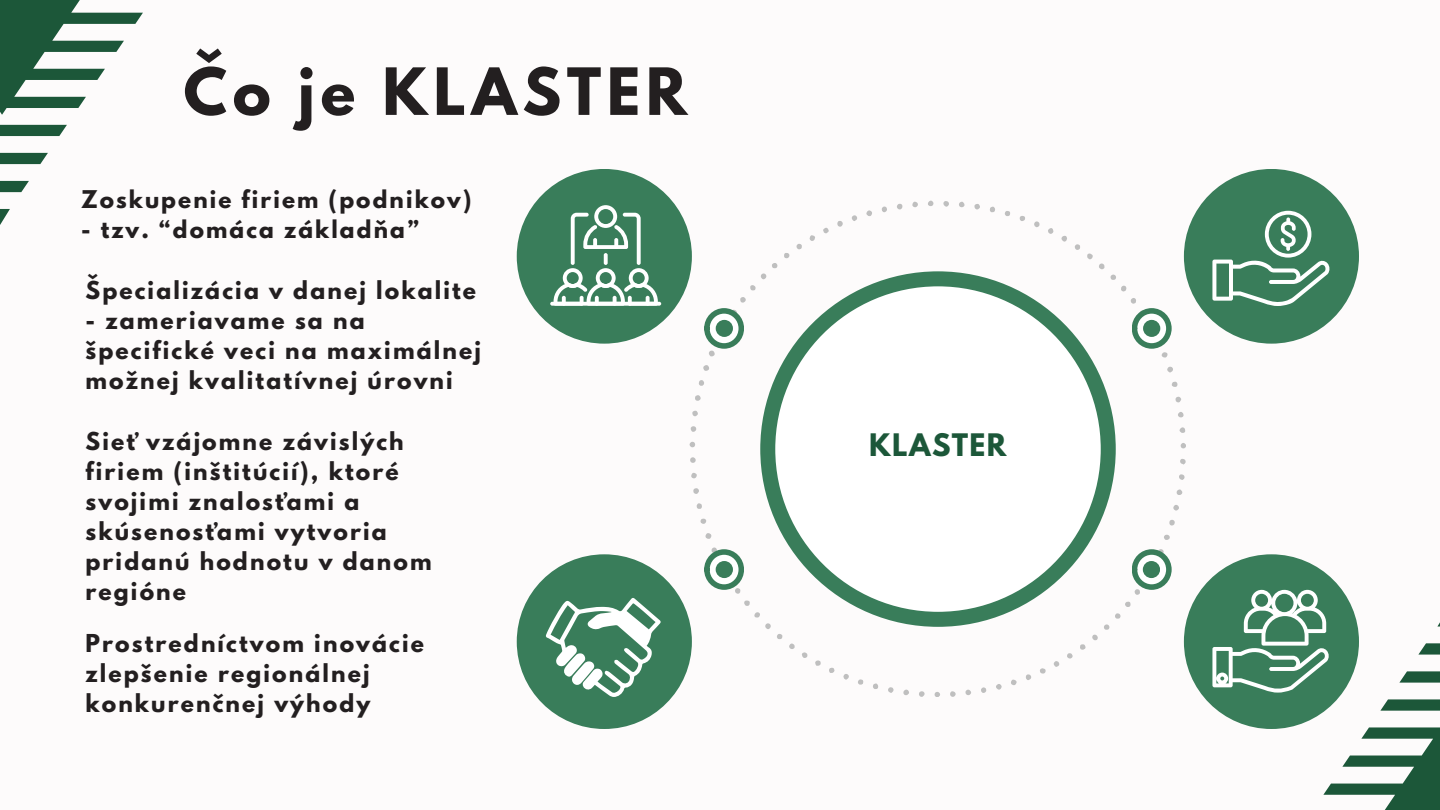
<style>
.page{position:relative;width:1440px;height:810px;background:#fdfbfb}
.page>*{position:absolute;margin:0;border:0;box-sizing:border-box;transform-origin:0 0}
.t1{font:700 57.7px "League Spartan";letter-spacing:.1em;color:#231f20}
.t2{font:700 27.5px "League Spartan";letter-spacing:.05em;color:#1c5739}
.t3{font:700 21.9px/30px "League Spartan";letter-spacing:.1em;color:#231f20}
.t4{font:700 21.6px "League Spartan";letter-spacing:.1em;color:#231f20}
</style>
<div class="page">
<svg style="left:765px;top:627px;width:345px;height:70px"></svg>
<div style="left:1184px;top:169px;width:175px;height:175px;background:#397d5a;border-radius:50%"></div>
<svg style="left:1132px;top:308px;width:40px;height:41px"></svg>
<div style="left:1184px;top:554px;width:175px;height:175px;background:#397d5a;border-radius:50%"></div>
<svg style="left:1132px;top:549px;width:40px;height:41px"></svg>
<div style="left:1143px;top:561px;width:17px;height:17px;background:#397d5a;border-radius:50%"></div>
<div style="left:517px;top:554px;width:175px;height:175px;background:#397d5a;border-radius:50%"></div>
<svg style="left:704px;top:549px;width:40px;height:41px"></svg>
<div style="left:716px;top:561px;width:17px;height:17px;background:#397d5a;border-radius:50%"></div>
<div style="left:517px;top:169px;width:175px;height:175px;background:#397d5a;border-radius:50%"></div>
<svg style="left:704px;top:308px;width:40px;height:41px"></svg>
<div style="left:1143px;top:320px;width:17px;height:17px;background:#397d5a;border-radius:50%"></div>
<div style="left:716px;top:320px;width:17px;height:17px;background:#397d5a;border-radius:50%"></div>
<svg style="left:1212px;top:590px;width:117px;height:103px"></svg>
<svg style="left:1212px;top:211px;width:118px;height:95px"></svg>
<svg style="left:554px;top:205px;width:104px;height:97px"></svg>
<svg style="left:550px;top:302px;width:111px;height:4px"></svg>
<svg style="left:545px;top:598px;width:116px;height:99px"></svg>
<svg style="left:760px;top:271px;width:356px;height:356px"></svg>
<svg style="left:1285px;top:721px;width:155px;height:89px"></svg>
<svg style="left:1399px;top:671px;width:41px;height:12px"></svg>
<svg style="left:1418px;top:643px;width:22px;height:12px"></svg>
<svg style="left:1380px;top:699px;width:60px;height:12px"></svg>
<svg style="left:0;top:0;width:143px;height:115px"></svg>
<svg style="left:0;top:153px;width:48px;height:11px"></svg>
<svg style="left:0;top:181px;width:29px;height:11px"></svg>
<svg style="left:0;top:125px;width:67px;height:11px"></svg>
<svg style="left:0;top:209px;width:10px;height:16px"></svg>
<p class="t1" style="left:184px;top:63px;width:505px">Čo je KLASTER</p>
<p class="t4" style="left:81px;top:189px;width:392px">Zoskupenie firiem (podnikov)</p>
<p class="t4" style="left:81px;top:218px;width:339px">- tzv. “domáca základňa”</p>
<p class="t3" style="left:86px;top:278px;width:392px">Špecializácia v danej lokalite</p>
<p class="t3" style="left:86px;top:308px;width:397px">- zameriavame sa na špecifické veci na maximálnej možnej kvalitatívnej úrovni</p>
<p class="t3" style="left:86px;top:429px;width:348px">Sieť vzájomne závislých firiem (inštitúcií), ktoré svojimi znalosťami a skúsenosťami vytvoria pridanú hodnotu v danom regióne</p>
<p class="t3" style="left:86px;top:631px;width:340px">Prostredníctvom inovácie zlepšenie regionálnej konkurenčnej výhody</p>
<p class="t2" style="left:869px;top:431px;width:139px">KLASTER</p>
</div>
